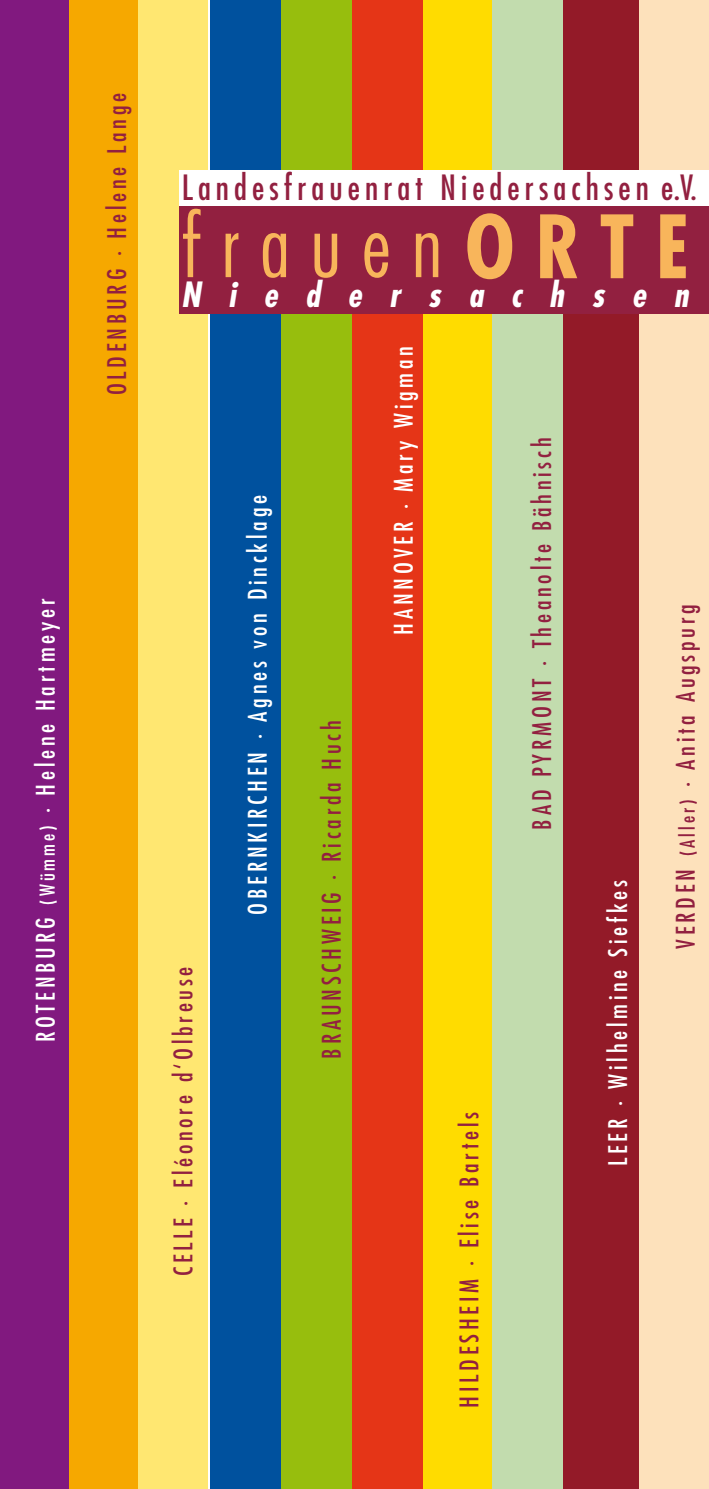
<style>
.page{position:relative;width:709px;height:1489px;background:#fff}
.page>*{position:absolute;margin:0;border:0;box-sizing:border-box;transform-origin:0 0}
.t1{font:300 condensed 84.75px "Futura";letter-spacing:.25em;color:#f8b55b}
.t2{font:condensed 33.75px "Futura";letter-spacing:.15em;color:#922040}
.t3{font:italic 700 condensed 33.75px "Futura";letter-spacing:.82em;color:#fff}
.t4{font:condensed 25px "Futura";letter-spacing:.15em;color:#922040}
.t5{font:condensed 25px "Futura";letter-spacing:.15em;color:#fff}
.s1{font-size:20px}
.s2{font-weight:700}
</style>
<div class="page">
<div style="left:629px;top:0;width:80px;height:1488px;background:#fde1bb"></div>
<div style="left:559px;top:0;width:79px;height:1488px;background:#931a28"></div>
<div style="left:492px;top:0;width:71px;height:1488px;background:#c2dcae"></div>
<div style="left:421px;top:0;width:71px;height:1488px;background:#ffdc00"></div>
<div style="left:352px;top:0;width:71px;height:1488px;background:#e53517"></div>
<div style="left:281px;top:0;width:71px;height:1488px;background:#97be0d"></div>
<div style="left:210px;top:0;width:71px;height:1488px;background:#00519e"></div>
<div style="left:137px;top:0;width:71px;height:1488px;background:#ffe771"></div>
<div style="left:67px;top:0;width:70px;height:1488px;background:#f6a800"></div>
<div style="left:0;top:0;width:68px;height:1488px;background:#81197f"></div>
<div style="left:179px;top:170px;width:530px;height:41px;background:#fff"></div>
<div style="left:179px;top:207px;width:530px;height:107px;background:#922040"></div>
<p class="t5" style="left:30px;top:1042px;width:445px;rotate:-90deg">ROTENBURG <span class="s1">(Wümme)</span> · Helene Hartmeyer</p>
<p class="t4" style="left:101px;top:395px;width:304px;rotate:-90deg">OLDENBURG · Helene Lange</p>
<p class="t2" style="left:182px;top:166px;width:517px">Landesfrauenrat Niedersachsen e.V.</p>
<p class="t1" style="left:183px;top:193px;width:507px">frauen<span class="s2">ORTE</span></p>
<p class="t3" style="left:181px;top:272px;width:508px">Niedersachsen</p>
<p class="t4" style="left:167px;top:1276px;width:311px;rotate:-90deg">CELLE · Eléonore d‘Olbreuse</p>
<p class="t5" style="left:242px;top:914px;width:421px;rotate:-90deg">OBERNKIRCHEN · Agnes von Dincklage</p>
<p class="t4" style="left:316px;top:1058px;width:340px;rotate:-90deg">BRAUNSCHWEIG · Ricarda Huch</p>
<p class="t5" style="left:388px;top:634px;width:290px;rotate:-90deg">HANNOVER · Mary Wigman</p>
<p class="t4" style="left:526px;top:829px;width:393px;rotate:-90deg">BAD PYRMONT · Theanolte Bähnisch</p>
<p class="t4" style="left:453px;top:1407px;width:297px;rotate:-90deg">HILDESHEIM · Elise Bartels</p>
<p class="t5" style="left:602px;top:1166px;width:287px;rotate:-90deg">LEER · Wilhelmine Siefkes</p>
<p class="t4" style="left:669px;top:948px;width:346px;rotate:-90deg">VERDEN <span class="s1">(Aller)</span> · Anita Augspurg</p>
</div>
